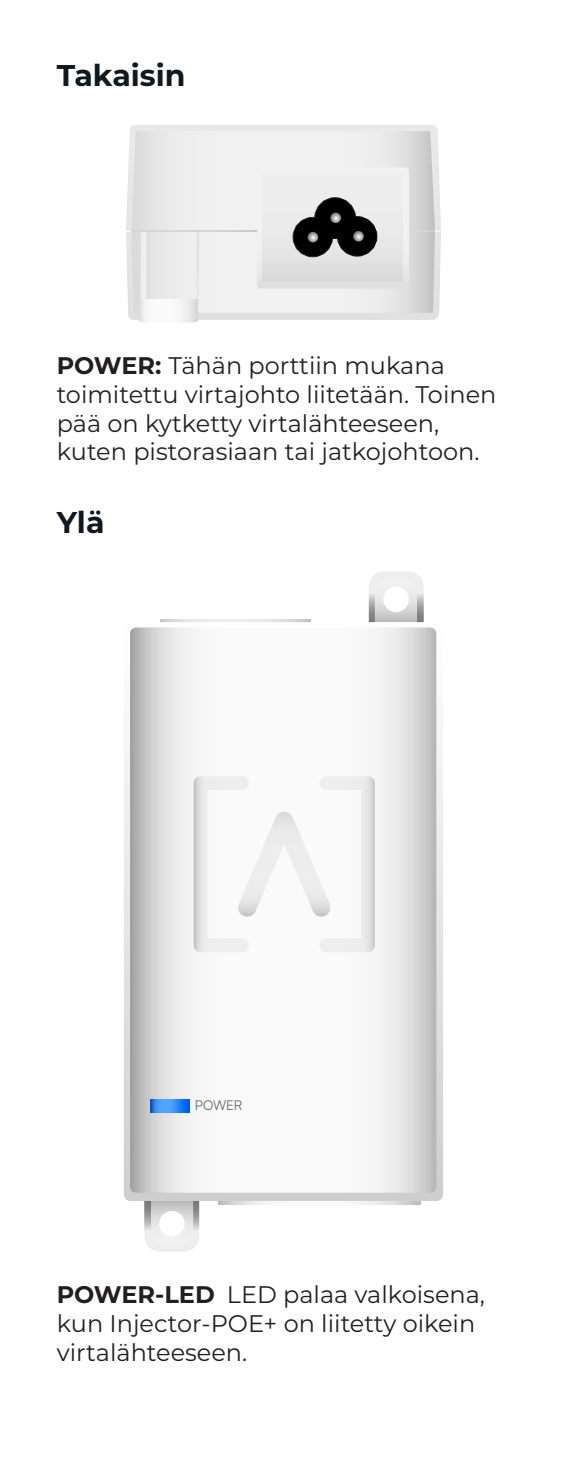
<style>
.page{position:relative;width:567px;height:1475px;background:#fff}
.page>*{position:absolute;margin:0;border:0;box-sizing:border-box;transform-origin:0 0}
.t1{font:700 30px "Montserrat";color:#101820}
.t2{font:24px/28.8px "Montserrat";color:#231f20}
.t3{font:700 13.6px "Satoshi Variable";color:#6d6d6d}
.s1{font-weight:700}
</style>
<div class="page">
<svg style="left:126px;top:125px;width:315px;height:195px;background:#e7e7e7"></svg>
<svg style="left:131px;top:131px;width:304px;height:182px"></svg>
<svg style="left:138px;top:299px;width:60px;height:23px"></svg>
<div style="left:141px;top:232px;width:7px;height:67px;background:#eee"></div>
<div style="left:191px;top:232px;width:8px;height:67px;background:#eee"></div>
<hr style="left:131px;top:231px;width:126px;height:1px;background:#d6d6d6">
<svg style="left:257px;top:167px;width:178px;height:121px;background:#c1c1c1"></svg>
<svg style="left:218px;top:1200px;width:202px;height:4px"></svg>
<svg style="left:160px;top:619px;width:151px;height:3px"></svg>
<svg style="left:369px;top:571px;width:55px;height:51px"></svg>
<svg style="left:144px;top:1200px;width:55px;height:51px"></svg>
<svg style="left:124px;top:622px;width:319px;height:578px"></svg>
<svg style="left:130px;top:627px;width:306px;height:565px"></svg>
<svg style="left:194px;top:776px;width:181px;height:175px"></svg>
<svg style="left:151px;top:1099px;width:39px;height:13px"></svg>
<p class="t1" style="left:57px;top:53px;width:130px">Takaisin</p>
<p class="t2" style="left:57px;top:350px;width:441px"><span class="s1">POWER:</span> Tähän porttiin mukana toimitettu virtajohto liitetään. Toinen pää on kytketty virtalähteeseen, kuten pistorasiaan tai jatkojohtoon.</p>
<p class="t1" style="left:57px;top:500px;width:49px">Ylä</p>
<p class="t3" style="left:195px;top:1094px;width:49px">POWER</p>
<p class="t2" style="left:57px;top:1279px;width:430px"><span class="s1">POWER-LED</span> LED palaa valkoisena, kun Injector-POE+ on liitetty oikein virtalähteeseen.</p>
</div>
